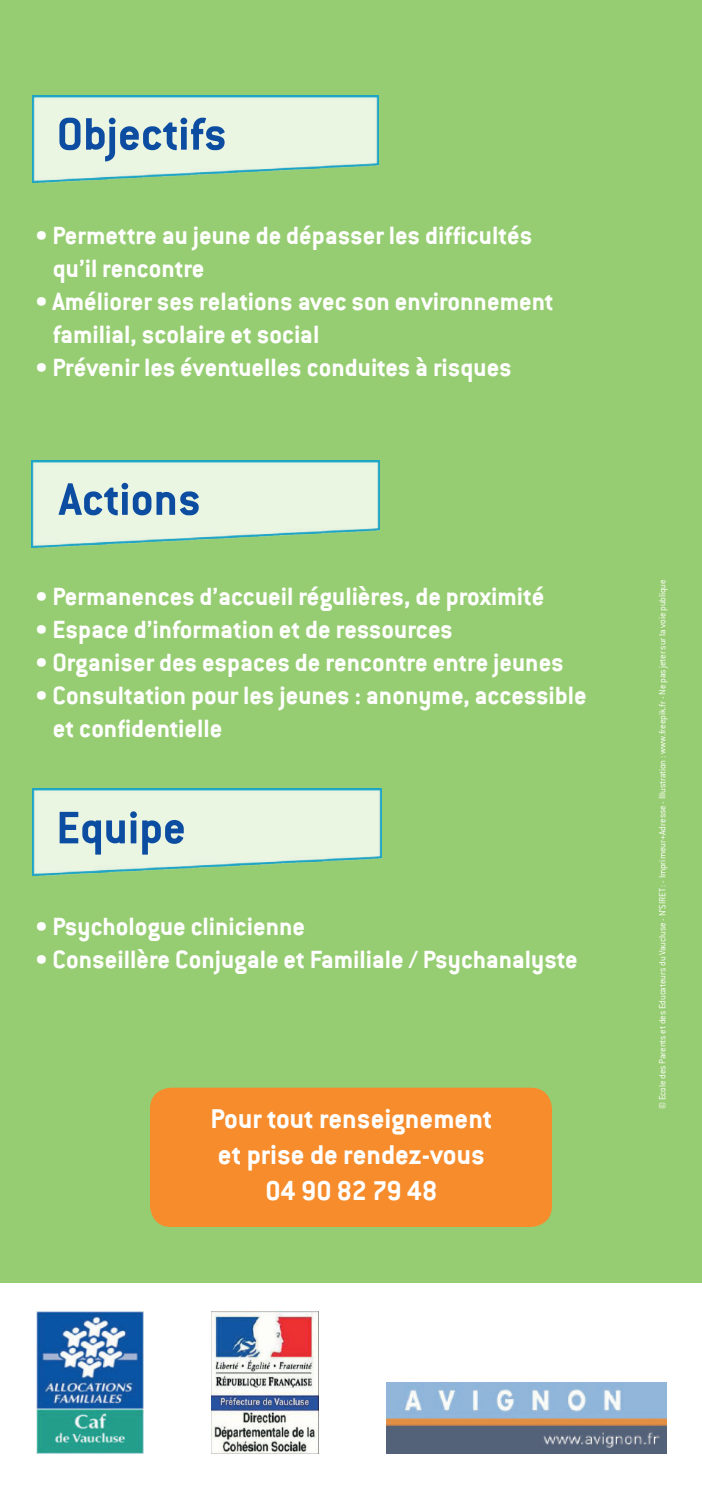
<style>
.page{position:relative;width:702px;height:1489px;background:#fff}
.page>*{position:absolute;margin:0;border:0;box-sizing:border-box;transform-origin:0 0}
.t1{font:700 50px "Conduit ITC";color:#0d4da1}
.t2{font:700 30px/36px "Conduit ITC";color:#fff;text-align:center}
.t3{font:700 27.5px/33px "Conduit ITC";color:#fff}
.t4{font:300 10px "Conduit ITC";letter-spacing:-.015em;color:#fff}
</style>
<div class="page">
<div style="left:0;top:0;width:702px;height:1488px;background:#97cd72"></div>
<div style="left:0;top:1282px;width:702px;height:206px;background:#fff"></div>
<img style="left:32px;top:788px;width:349px;height:87px">
<img style="left:32px;top:461px;width:348px;height:86px">
<img style="left:32px;top:95px;width:346px;height:87px">
<div style="left:150px;top:1087px;width:402px;height:139px;background:#f68c2c;border-radius:21px"></div>
<img style="left:37px;top:1311px;width:106px;height:142px">
<img style="left:212px;top:1311px;width:106px;height:142px">
<img style="left:387px;top:1382px;width:279px;height:71px">
<h1 class="t1" style="left:57px;top:105px;width:171px">Objectifs</h1>
<p class="t3" style="left:53px;top:218px;width:481px;text-indent:-17px">• Permettre au jeune de dépasser les difficultés qu’il rencontre</p>
<p class="t3" style="left:53px;top:284px;width:502px;text-indent:-17px">• Améliorer ses relations avec son environnement familial, scolaire et social</p>
<p class="t3" style="left:35px;top:350px;width:477px">• Prévenir les éventuelles conduites à risques</p>
<h1 class="t1" style="left:59px;top:470px;width:143px">Actions</h1>
<p class="t3" style="left:35px;top:579px;width:510px">• Permanences d’accueil régulières, de proximité</p>
<p class="t3" style="left:35px;top:612px;width:419px">• Espace d’information et de ressources</p>
<p class="t3" style="left:35px;top:645px;width:529px">• Organiser des espaces de rencontre entre jeunes</p>
<p class="t3" style="left:53px;top:678px;width:535px;text-indent:-17px">• Consultation pour les jeunes : anonyme, accessible et confidentielle</p>
<h1 class="t1" style="left:56px;top:798px;width:131px">Equipe</h1>
<p class="t3" style="left:35px;top:909px;width:271px">• Psychologue clinicienne</p>
<p class="t3" style="left:35px;top:942px;width:543px">• Conseillère Conjugale et Familiale / Psychanalyste</p>
<p class="t2" style="left:210px;top:1099px;width:283px">Pour tout renseignement et prise de rendez-vous<br>04 90 82 79 48</p>
<p class="t4" style="left:656px;top:1108px;width:531px;rotate:-90deg">© Ecole des Parents et des Educateurs du Vaucluse - N°SIRET : - Imprimeur+Adresse - Illustration : www.freepik.fr - Ne pas jeter sur la voie publique</p>
</div>
